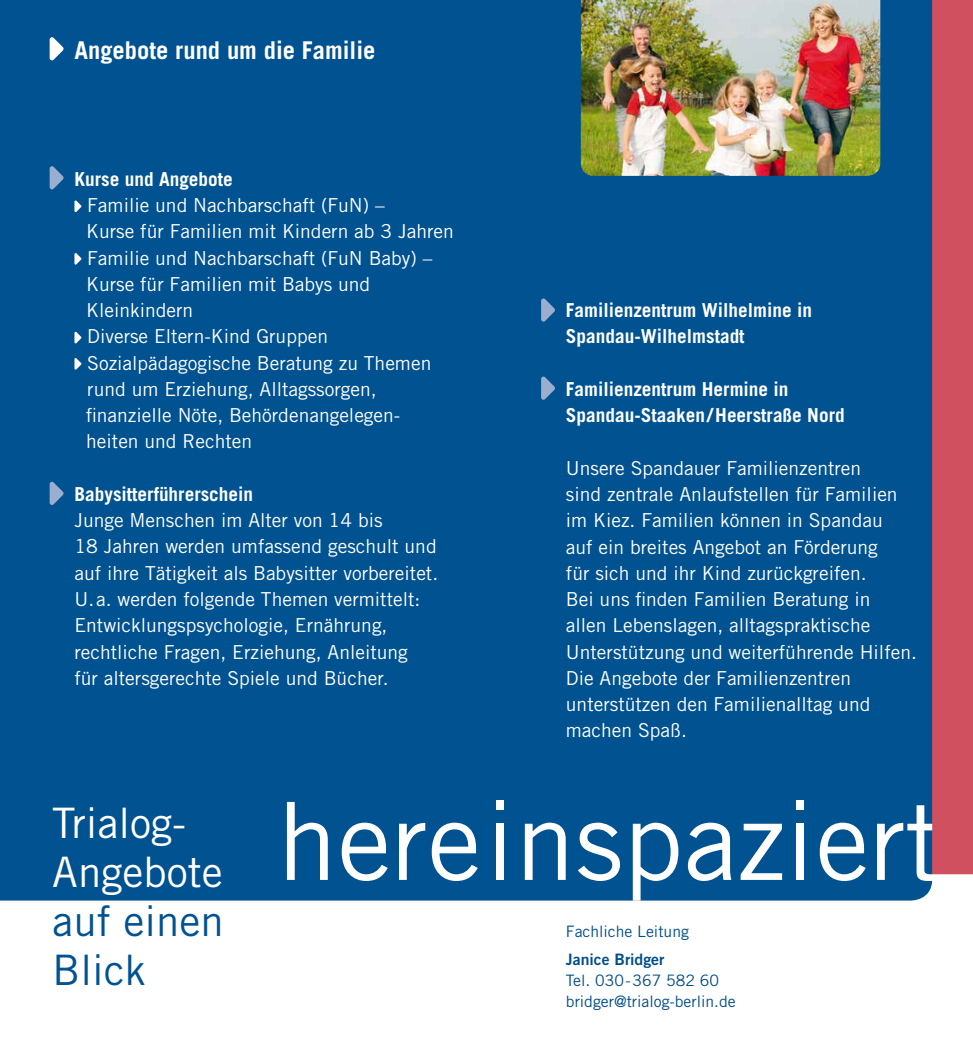
<style>
.page{position:relative;width:973px;height:1042px;background:#fff}
.page>*{position:absolute;margin:0;border:0;box-sizing:border-box;transform-origin:0 0}
.t1{font:42px/49px "Trade Gothic";color:#fff}
.t2{font:42px/49px "Trade Gothic";color:#005291}
.t3{font:700 24.5px "Trade Gothic";color:#fff}
.t4{font:19.25px/26.2px "Trade Gothic";color:#fff}
.t5{font:700 19.25px/26.2px "Trade Gothic";color:#fff}
.t6{font:15.75px/21px "Trade Gothic";color:#004e89}
.t7{font:15.75px "Trade Gothic Bold Two";color:#004e89}
</style>
<div class="page">
<div style="left:931px;top:287px;width:41px;height:587px;background:#d1505f"></div>
<div style="left:0;top:0;width:972px;height:287px;background:#d1505f"></div>
<div style="left:0;top:0;width:931px;height:900px;background:#005291"></div>
<svg style="left:50px;top:166px;width:13px;height:23px"></svg>
<svg style="left:50px;top:482px;width:13px;height:23px"></svg>
<svg style="left:74px;top:200px;width:7px;height:12px"></svg>
<svg style="left:74px;top:253px;width:7px;height:12px"></svg>
<svg style="left:74px;top:332px;width:7px;height:11px"></svg>
<svg style="left:74px;top:358px;width:7px;height:12px"></svg>
<svg style="left:541px;top:298px;width:14px;height:24px"></svg>
<svg style="left:541px;top:377px;width:14px;height:23px"></svg>
<img style="left:580px;top:0;width:300px;height:176px">
<svg style="left:50px;top:37px;width:13px;height:23px"></svg>
<svg style="left:876px;top:805px;width:61px;height:76px"></svg>
<svg style="left:819px;top:822px;width:46px;height:59px"></svg>
<div style="left:796px;top:824px;width:8px;height:56px;background:#fff"></div>
<div style="left:796px;top:801px;width:8px;height:9px;background:#fff"></div>
<svg style="left:740px;top:824px;width:42px;height:56px"></svg>
<svg style="left:687px;top:822px;width:44px;height:59px"></svg>
<svg style="left:632px;top:822px;width:46px;height:78px"></svg>
<svg style="left:577px;top:822px;width:43px;height:59px"></svg>
<svg style="left:524px;top:822px;width:41px;height:58px"></svg>
<div style="left:496px;top:824px;width:8px;height:56px;background:#fff"></div>
<div style="left:496px;top:801px;width:8px;height:9px;background:#fff"></div>
<svg style="left:431px;top:822px;width:46px;height:59px"></svg>
<svg style="left:399px;top:823px;width:26px;height:57px"></svg>
<svg style="left:341px;top:822px;width:46px;height:59px"></svg>
<svg style="left:287px;top:802px;width:41px;height:78px"></svg>
<p class="t3" style="left:74px;top:35px;width:302px">Angebote rund um die Familie</p>
<p class="t5" style="left:74px;top:166px;width:160px">Kurse und Angebote</p>
<p class="t4" style="left:86px;top:192px;width:369px">Familie und Nachbarschaft (FuN) –<br>Kurse für Familien mit Kindern ab 3 Jahren<br>Familie und Nachbarschaft (FuN Baby) –<br>Kurse für Familien mit Babys und<br>Kleinkindern<br>Diverse Eltern-Kind Gruppen<br>Sozialpädagogische Beratung zu Themen rund um Erziehung, Alltagssorgen, finanzielle Nöte, Behördenangelegen&shy;heiten und Rechten</p>
<p class="t5" style="left:74px;top:481px;width:180px">Babysitterführerschein</p>
<p class="t4" style="left:74px;top:507px;width:365px">Junge Menschen im Alter von 14 bis<br>18 Jahren werden umfassend geschult und auf ihre Tätigkeit als Babysitter vorbereitet.<br>U.a. werden folgende Themen vermittelt:<br>Entwicklungspsychologie, Ernährung, rechtliche Fragen, Erziehung, Anleitung<br>für altersgerechte Spiele und Bücher.</p>
<h1 class="t1" style="left:52px;top:798px;width:172px">Trialog-<br>Angebote</h1>
<h1 class="t2" style="left:52px;top:896px;width:173px">auf einen<br>Blick</h1>
<p class="t5" style="left:566px;top:297px;width:247px">Familienzentrum Wilhelmine in<br>Spandau-Wilhelmstadt</p>
<p class="t5" style="left:566px;top:376px;width:280px">Familienzentrum Hermine in<br>Spandau-Staaken /Heerstraße Nord</p>
<p class="t4" style="left:566px;top:454px;width:352px">Unsere Spandauer Familienzentren<br>sind zentrale Anlaufstellen für Familien im Kiez. Familien können in Spandau<br>auf ein breites Angebot an Förderung<br>für sich und ihr Kind zurückgreifen.<br>Bei uns finden Familien Beratung in<br>allen Lebenslagen, alltagspraktische Unterstützung und weiterführende Hilfen.<br>Die Angebote der Familienzentren unterstützen den Familienalltag und machen Spaß.</p>
<p class="t6" style="left:566px;top:921px;width:124px">Fachliche Leitung</p>
<p class="t7" style="left:566px;top:950px;width:100px">Janice Bridger</p>
<p class="t6" style="left:566px;top:970px;width:171px">Tel. 030-367 582 60 bridger@trialog-berlin.de</p>
</div>
